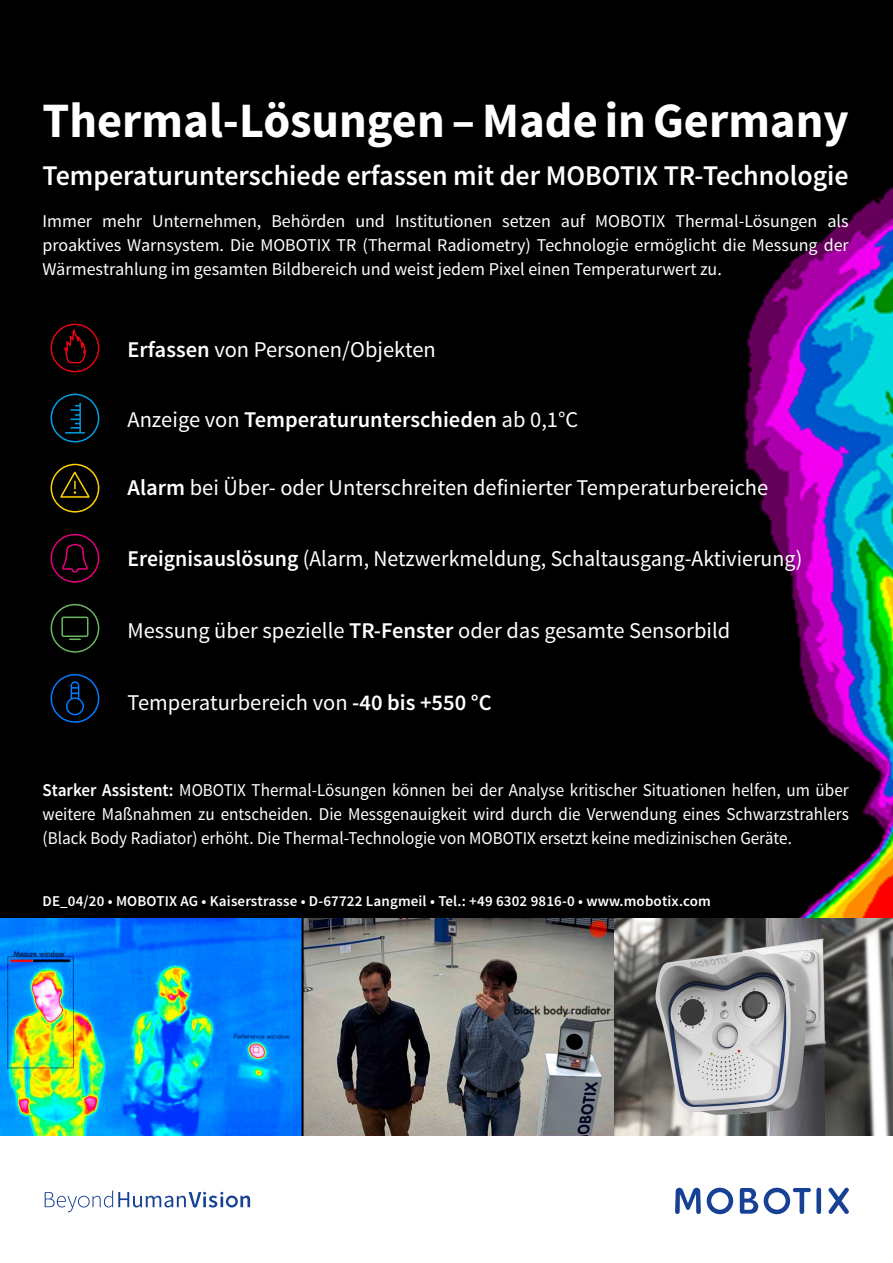
<style>
.page{position:relative;width:893px;height:1263px;background:#fff}
.page>*{position:absolute;margin:0;border:0;box-sizing:border-box;transform-origin:0 0}
.t1{font:700 49.5px "Source Sans Pro";color:#fff}
.t2{font:600 28.5px "Source Sans Pro";color:#fff}
.t3{font:22.5px "Source Sans Pro";color:#fff}
.t4{font:600 22.5px "Source Sans Pro";color:#fff}
.t5{font:18px/24px "Source Sans Pro";color:#fff;text-align:justify;scale:.95 1}
.t6{font:18px/24px "Source Sans Pro";color:#fff;text-align:justify}
.t7{font:600 15px "Source Sans Pro";letter-spacing:.01em;color:#fff}
.s1{font-weight:600}
.s2{font-weight:400}
</style>
<div class="page">
<img style="left:0;top:0;width:893px;height:918px">
<svg style="left:675px;top:1188px;width:26px;height:26px"></svg>
<svg style="left:740px;top:1188px;width:18px;height:26px"></svg>
<div style="left:816px;top:1188px;width:5px;height:26px;background:#164194;border-radius:2px"></div>
<svg style="left:828px;top:1188px;width:21px;height:26px"></svg>
<svg style="left:707px;top:1188px;width:26px;height:26px"></svg>
<svg style="left:764px;top:1188px;width:47px;height:26px"></svg>
<svg style="left:45px;top:1190px;width:205px;height:22px"></svg>
<img style="left:0;top:918px;width:615px;height:217px">
<img style="left:615px;top:918px;width:278px;height:217px">
<div style="left:51px;top:324px;width:48px;height:48px;border:2px solid #e30613;border-radius:50%"></div>
<svg style="left:63px;top:328px;width:23px;height:36px"></svg>
<div style="left:51px;top:394px;width:48px;height:48px;border:2px solid #009fe3;border-radius:50%"></div>
<hr style="left:65px;top:432px;width:20px;height:2px;background:#009fe3">
<hr style="left:79px;top:403px;width:2px;height:30px;background:#009fe3">
<svg style="left:71px;top:405px;width:9px;height:24px"></svg>
<div style="left:51px;top:534px;width:48px;height:49px;border:2px solid #e6007d;border-radius:50%"></div>
<svg style="left:62px;top:543px;width:26px;height:30px"></svg>
<div style="left:51px;top:604px;width:48px;height:49px;border:2px solid #68b760;border-radius:50%"></div>
<div style="left:61px;top:616px;width:27px;height:21px;border:2px solid #68b760;border-radius:2px"></div>
<svg style="left:70px;top:638px;width:10px;height:2px"></svg>
<div style="left:51px;top:674px;width:48px;height:49px;border:2px solid #007aff;border-radius:50%"></div>
<div style="left:71px;top:682px;width:8px;height:21px;background:#000;border-radius:4px"></div>
<div style="left:71px;top:681px;width:8px;height:22px;border:2px solid #007aff;border-radius:4px"></div>
<svg style="left:72px;top:687px;width:6px;height:7px"></svg>
<div style="left:67px;top:698px;width:16px;height:17px;background:#000;border-radius:50%"></div>
<div style="left:66px;top:697px;width:18px;height:18px;border:2px solid #007aff;border-radius:50%"></div>
<svg style="left:59px;top:470px;width:31px;height:29px"></svg>
<div style="left:51px;top:464px;width:48px;height:48px;border:2px solid #ffd300;border-radius:50%"></div>
<h1 class="t1" style="left:43px;top:88px;width:808px">Thermal-Lösungen – Made in Germany</h1>
<h2 class="t2" style="left:43px;top:157px;width:808px">Temperaturunterschiede erfassen mit der MOBOTIX TR-Technologie</h2>
<p class="t6" style="left:43px;top:209px;width:808px">Immer mehr Unternehmen, Behörden und Institutionen setzen auf MOBOTIX Thermal-Lösungen als proaktives Warnsystem. Die MOBOTIX TR (Thermal Radiometry) Technologie ermöglicht die Messung der Wärmestrahlung im gesamten Bildbereich und weist jedem Pixel einen Temperaturwert zu.</p>
<p class="t3" style="left:128px;top:335px;width:310px"><span class="s1">Erfassen</span> von Personen/Objekten</p>
<p class="t4" style="left:128px;top:405px;width:452px"><span class="s2">Anzeige von</span> Temperaturunterschieden <span class="s2">ab 0,1°C</span></p>
<p class="t3" style="left:128px;top:474px;width:642px"><span class="s1">Alarm</span> bei Über- oder Unterschreiten definierter Temperaturbereiche</p>
<p class="t3" style="left:128px;top:545px;width:676px"><span class="s1">Ereignisauslösung</span> (Alarm, Netzwerkmeldung, Schaltausgang-Aktivierung)</p>
<p class="t3" style="left:128px;top:617px;width:604px">Messung über spezielle <span class="s1">TR-Fenster</span> oder das gesamte Sensorbild</p>
<p class="t3" style="left:128px;top:689px;width:365px">Temperaturbereich von <span class="s1">-40 bis +550 °C</span></p>
<p class="t5" style="left:43px;top:778px;width:850px"><span class="s1">Starker Assistent:</span> MOBOTIX Thermal-Lösungen können bei der Analyse kritischer Situationen helfen, um über weitere Maßnahmen zu entscheiden. Die Messgenauigkeit wird durch die Verwendung eines Schwarzstrahlers (Black Body Radiator) erhöht. Die Thermal-Technologie von MOBOTIX ersetzt keine medizinischen Geräte.</p>
<p class="t7" style="left:43px;top:891px;width:670px">DE_04/20 • MOBOTIX AG • Kaiserstrasse • D-67722 Langmeil • Tel.: +49 6302 9816-0 • www.mobotix.com</p>
</div>
